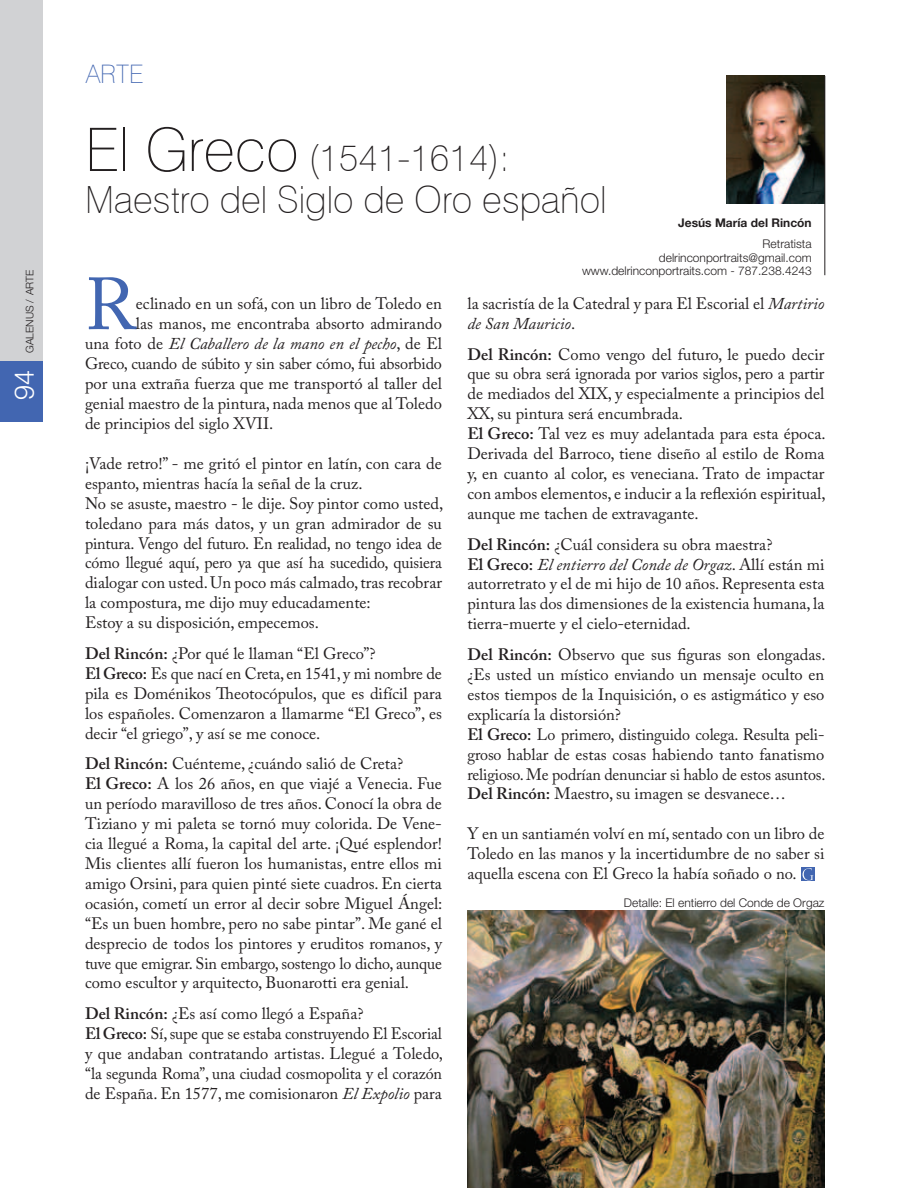
<style>
.page{position:relative;width:918px;height:1188px;background:#fff}
.page>*{position:absolute;margin:0;border:0;box-sizing:border-box;transform-origin:0 0}
.t1{font:72.9px "Adobe Caslon Pro";color:#4266b1}
.t2{font:100 37.5px/42px "Swiss 721 BT";color:#231f20}
.t3{font:300 27px "Helvetica Neue";color:#fff}
.t4{font:100 25.5px "Swiss 721 BT";color:#4266b1}
.t5{font:16.5px/20px "Adobe Caslon Pro";color:#231f20}
.t6{font:italic 16.5px "Adobe Caslon Pro";color:#231f20}
.t7{font:300 12px/13.5px "Helvetica Neue";color:#231f20;text-align:right}
.t8{font:700 12px "Helvetica Neue";color:#231f20}
.t9{font:300 10.5px "Helvetica Neue";color:#231f20}
.s1{font-size:60px}
.s2{font-style:normal}
.s3{font-weight:600}
.s4{font-style:italic}
</style>
<div class="page">
<img style="left:727px;top:76px;width:97px;height:127px">
<hr style="left:824px;top:76px;width:1px;height:199px;background:#231f20">
<svg style="left:801px;top:867px;width:14px;height:14px"></svg>
<svg style="left:803px;top:868px;width:10px;height:12px"></svg>
<img style="left:468px;top:910px;width:356px;height:278px">
<div style="left:0;top:0;width:43px;height:412px;background:#d1d2d4"></div>
<div style="left:0;top:361px;width:43px;height:61px;background:#4266b1"></div>
<p class="t9" style="left:23px;top:353px;width:84px;rotate:-90deg">GALENUS / Arte</p>
<h3 class="t3" style="left:8px;top:400px;width:32px;rotate:-90deg">94</h3>
<h3 class="t4" style="left:86px;top:58px;width:16px">ARTE</h3>
<h2 class="t2" style="left:85px;top:136px;width:523px"><span class="s1">El Greco</span> (1541-1614):<br>Maestro del Siglo de Oro español</h2>
<p class="t8" style="left:678px;top:215px;width:135px">Jesús María del Rincón</p>
<p class="t7" style="left:582px;top:237px;width:231px">Retratista<br>delrinconportraits@gmail.com www.delrinconportraits.com - 787.238.4243</p>
<h1 class="t1" style="left:85px;top:261px;width:52px">R</h1>
<p class="t5" style="left:136px;top:293px;width:308px">eclinado en un sofá, con un libro de Toledo en</p>
<p class="t5" style="left:136px;top:313px;width:308px">las manos, me encontraba absorto admirando</p>
<p class="t6" style="left:85px;top:334px;width:358px"><span class="s2">una foto de</span> El Caballero de la mano en el pecho<span class="s2">, de El</span></p>
<p class="t5" style="left:85px;top:353px;width:359px">Greco, cuando de súbito y sin saber cómo, fui absorbido</p>
<p class="t5" style="left:85px;top:373px;width:358px">por una extraña fuerza que me transportó al taller del</p>
<p class="t5" style="left:85px;top:393px;width:359px">genial maestro de la pintura, nada menos que al Toledo</p>
<p class="t5" style="left:85px;top:413px;width:190px">de principios del siglo XVII.</p>
<p class="t5" style="left:85px;top:453px;width:360px">¡Vade retro!” - me gritó el pintor en latín, con cara de espanto, mientras hacía la señal de la cruz.<br>No se asuste, maestro - le dije. Soy pintor como usted, toledano para más datos, y un gran admirador de su pintura. Vengo del futuro. En realidad, no tengo idea de cómo llegué aquí, pero ya que así ha sucedido, quisiera dialogar con usted. Un poco más calmado, tras recobrar la compostura, me dijo muy educadamente:<br>Estoy a su disposición, empecemos.</p>
<p class="t5" style="left:85px;top:643px;width:358px"><span class="s3">Del Rincón:</span> ¿Por qué le llaman “El Greco”?<br><span class="s3">El Greco:</span> Es que nací en Creta, en 1541, y mi nombre de pila es Doménikos Theotocópulos, que es difícil para los españoles. Comenzaron a llamarme “El Greco”, es decir “el griego”, y así se me conoce.</p>
<p class="t5" style="left:85px;top:753px;width:359px"><span class="s3">Del Rincón:</span> Cuénteme, ¿cuándo salió de Creta?<br><span class="s3">El Greco:</span> A los 26 años, en que viajé a Venecia. Fue un período maravilloso de tres años. Conocí la obra de Tiziano y mi paleta se tornó muy colorida. De Vene&shy;cia llegué a Roma, la capital del arte. ¡Qué esplendor!<br>Mis clientes allí fueron los humanistas, entre ellos mi amigo Orsini, para quien pinté siete cuadros. En cierta ocasión, cometí un error al decir sobre Miguel Ángel: “Es un buen hombre, pero no sabe pintar”. Me gané el desprecio de todos los pintores y eruditos romanos, y tuve que emigrar. Sin embargo, sostengo lo dicho, aunque como escultor y arquitecto, Buonarotti era genial.</p>
<p class="t5" style="left:85px;top:1003px;width:360px"><span class="s3">Del Rincón:</span> ¿Es así como llegó a España?<br><span class="s3">El Greco:</span> Sí, supe que se estaba construyendo El Escorial y que andaban contratando artistas. Llegué a Toledo, “la segunda Roma”, una ciudad cosmopolita y el corazón de España. En 1577, me comisionaron <span class="s4">El Expolio</span> para</p>
<p class="t5" style="left:468px;top:293px;width:358px">la sacristía de la Catedral y para El Escorial el <span class="s4">Martirio de San Mauricio</span>.</p>
<p class="t5" style="left:468px;top:344px;width:360px"><span class="s3">Del Rincón:</span> Como vengo del futuro, le puedo decir que su obra será ignorada por varios siglos, pero a partir de mediados del XIX, y especialmente a principios del XX, su pintura será encumbrada.<br><span class="s3">El Greco:</span> Tal vez es muy adelantada para esta época.<br>Derivada del Barroco, tiene diseño al estilo de Roma y, en cuanto al color, es veneciana. Trato de impactar con ambos elementos, e inducir a la reflexión espiritual, aunque me tachen de extravagante.</p>
<p class="t5" style="left:468px;top:534px;width:358px"><span class="s3">Del Rincón:</span> ¿Cuál considera su obra maestra?<br><span class="s3">El Greco:</span> <span class="s4">El entierro del Conde de Orgaz</span>. Allí están mi autorretrato y el de mi hijo de 10 años. Representa esta pintura las dos dimensiones de la existencia humana, la tierra-muerte y el cielo-eternidad.</p>
<p class="t5" style="left:468px;top:644px;width:360px"><span class="s3">Del Rincón:</span> Observo que sus figuras son elongadas. ¿Es usted un místico enviando un mensaje oculto en estos tiempos de la Inquisición, o es astigmático y eso explicaría la distorsión?<br><span class="s3">El Greco:</span> Lo primero, distinguido colega. Resulta peli&shy;groso hablar de estas cosas habiendo tanto fanatismo religioso. Me podrían denunciar si hablo de estos asuntos.<br><span class="s3">Del Rincón:</span> Maestro, su imagen se desvanece…</p>
<p class="t5" style="left:468px;top:824px;width:358px;text-align:justify">Y en un santiamén volví en mí, sentado con un libro de Toledo en las manos y la incertidumbre de no saber si aquella escena con El Greco la había soñado o no.</p>
<p class="t7" style="left:624px;top:896px;width:202px">Detalle: El entierro del Conde de Orgaz</p>
</div>
